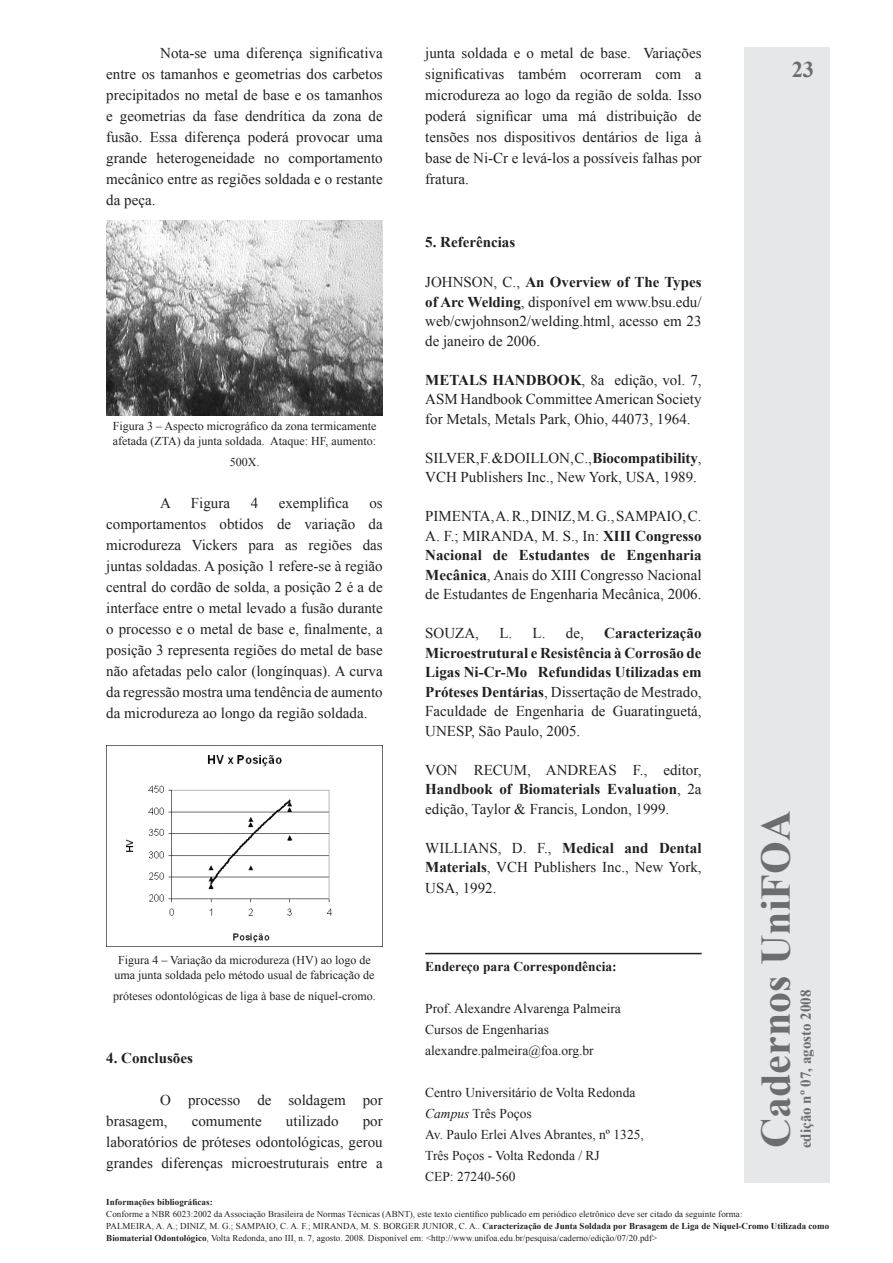
<style>
.page{position:relative;width:893px;height:1263px;background:#fff}
.page>*{position:absolute;margin:0;border:0;box-sizing:border-box;transform-origin:0 0}
.t1{font:700 42px "Times New Roman";color:#6c6d70}
.t2{font:700 22.5px "Times New Roman";color:#6c6d70}
.t3{font:15px/21px "Times New Roman";color:#231f20;text-align:justify}
.t4{font:700 15px/19.5px "Times New Roman";color:#231f20;text-align:justify}
.t5{font:700 15px "Times New Roman";color:#6c6d70}
.t6{font:13.5px "Times New Roman";color:#231f20}
.t7{font:700 13.5px "Times New Roman";color:#231f20}
.t8{font:12px/15px "Times New Roman";color:#231f20}
.t9{font:9px/12px "Times New Roman";letter-spacing:.005em;color:#231f20}
.t10{font:700 9px "Times New Roman";letter-spacing:.005em;color:#231f20}
.s1{font-weight:700}
.s2{font-weight:400}
.s3{font-style:italic}
</style>
<div class="page">
<img style="left:106px;top:221px;width:277px;height:194px">
<img style="left:106px;top:746px;width:277px;height:201px">
<hr style="left:425px;top:953px;width:277px;height:1px;background:#231f20">
<div style="left:744px;top:47px;width:85px;height:1136px;background:#e6e7e9"></div>
<p class="t3" style="left:106px;top:42px;width:278px;text-indent:54px">Nota-se uma diferença significativa entre os tamanhos e geometrias dos carbetos precipitados no metal de base e os tamanhos e geometrias da fase dendrítica da zona de fusão. Essa diferença poderá provocar uma grande heterogeneidade no comportamento mecânico entre as regiões soldada e o restante da peça.</p>
<p class="t8" style="left:113px;top:418px;width:265px">Figura 3 – Aspecto micrográfico da zona termicamente afetada (ZTA) da junta soldada. Ataque: HF, aumento:</p>
<p class="t8" style="left:230px;top:454px;width:31px">500X.</p>
<p class="t3" style="left:160px;top:492px;width:12px">A</p>
<p class="t3" style="left:191px;top:492px;width:41px">Figura</p>
<p class="t3" style="left:251px;top:492px;width:9px">4</p>
<p class="t3" style="left:279px;top:492px;width:71px">exemplifica</p>
<p class="t3" style="left:106px;top:492px;width:278px;text-indent:263px">os comportamentos obtidos de variação da microdureza Vickers para as regiões das juntas soldadas. A posição 1 refere-se à região central do cordão de solda, a posição 2 é a de interface entre o metal levado a fusão durante o processo e o metal de base e, finalmente, a posição 3 representa regiões do metal de base não afetadas pelo calor (longínquas). A curva da regressão mostra uma tendência de aumento da microdureza ao longo da região soldada.</p>
<p class="t8" style="left:115px;top:952px;width:261px;text-align:center">Figura 4 – Variação da microdureza (HV) ao logo de uma junta soldada pelo método usual de fabricação de</p>
<p class="t8" style="left:113px;top:988px;width:264px">próteses odontológicas de liga à base de níquel-cromo.</p>
<p class="t4" style="left:106px;top:1048px;width:88px">4. Conclusões</p>
<p class="t3" style="left:106px;top:1089px;width:278px;text-indent:54px">O processo de soldagem por brasagem,</p>
<p class="t3" style="left:192px;top:1110px;width:71px">comumente</p>
<p class="t3" style="left:286px;top:1110px;width:54px">utilizado</p>
<p class="t3" style="left:106px;top:1110px;width:278px;text-indent:256px">por laboratórios de próteses odontológicas, gerou grandes diferenças microestruturais entre a</p>
<p class="t3" style="left:425px;top:42px;width:278px">junta soldada e o metal de base. Variações significativas também ocorreram com a microdureza ao logo da região de solda. Isso poderá significar uma má distribuição de tensões nos dispositivos dentários de liga à base de Ni-Cr e levá-los a possíveis falhas por fratura.</p>
<p class="t4" style="left:425px;top:232px;width:91px">5. Referências</p>
<p class="t3" style="left:425px;top:272px;width:278px;line-height:19.5px">JOHNSON, C., <span class="s1">An Overview of The Types of Arc Welding</span>, disponível em www.bsu.edu/ web/cwjohnson2/welding.html, acesso em 23 de janeiro de 2006.</p>
<p class="t3" style="left:425px;top:370px;width:278px;line-height:19.5px"><span class="s1">METALS HANDBOOK</span>, 8a edição, vol. 7, ASM Handbook Committee American Society for Metals, Metals Park, Ohio, 44073, 1964.</p>
<p class="t3" style="left:425px;top:448px;width:278px;line-height:19.5px">SILVER, F. &amp; DOILLON, C., <span class="s1">Biocompatibility</span>,<br>VCH Publishers Inc., New York, USA, 1989.</p>
<p class="t3" style="left:425px;top:506px;width:278px;line-height:19.5px">PIMENTA, A. R., DINIZ, M. G., SAMPAIO, C.<br>A. F.; MIRANDA, M. S., In: <span class="s1">XIII Congresso Nacional de Estudantes de Engenharia Mecânica</span>, Anais do XIII Congresso Nacional de Estudantes de Engenharia Mecânica, 2006.</p>
<p class="t3" style="left:425px;top:622px;width:55px">SOUZA,</p>
<p class="t3" style="left:499px;top:622px;width:48px">L. L.</p>
<p class="t3" style="left:566px;top:622px;width:19px">de,</p>
<p class="t4" style="left:425px;top:623px;width:278px;text-indent:179px">Caracterização Microestrutural e Resistência à Corrosão de Ligas Ni-Cr-Mo Refundidas Utilizadas em Próteses Dentárias<span class="s2">, Dissertação de Mestrado, Faculdade de Engenharia de Guaratinguetá, UNESP, São Paulo, 2005.</span></p>
<p class="t3" style="left:425px;top:760px;width:278px;line-height:19.5px">VON RECUM, ANDREAS F., editor, <span class="s1">Handbook of Biomaterials Evaluation</span>, 2a edição, Taylor &amp; Francis, London, 1999.</p>
<p class="t3" style="left:425px;top:838px;width:278px;line-height:19.5px">WILLIANS, D. F., <span class="s1">Medical and Dental<br>Materials</span>, VCH Publishers Inc., New York,</p>
<p class="t3" style="left:425px;top:877px;width:73px">USA, 1992.</p>
<p class="t7" style="left:425px;top:957px;width:193px">Endereço para Correspondência:</p>
<p class="t6" style="left:425px;top:999px;width:197px">Prof. Alexandre Alvarenga Palmeira</p>
<p class="t6" style="left:425px;top:1020px;width:125px">Cursos de Engenharias</p>
<p class="t6" style="left:425px;top:1041px;width:170px">alexandre.palmeira@foa.org.br</p>
<p class="t6" style="left:425px;top:1083px;width:212px">Centro Universitário de Volta Redonda</p>
<p class="t6" style="left:425px;top:1104px;width:108px"><span class="s3">Campus</span> Três Poços</p>
<p class="t6" style="left:425px;top:1125px;width:220px">Av. Paulo Erlei Alves Abrantes, nº 1325,</p>
<p class="t6" style="left:425px;top:1146px;width:176px">Três Poços - Volta Redonda / RJ</p>
<p class="t6" style="left:425px;top:1167px;width:92px">CEP: 27240-560</p>
<p class="t2" style="left:792px;top:54px;width:24px">23</p>
<p class="t1" style="left:747px;top:1148px;width:339px;rotate:-90deg">Cadernos UniFOA</p>
<p class="t5" style="left:795px;top:1148px;width:160px;rotate:-90deg">edição nº 07, agosto 2008</p>
<p class="t10" style="left:106px;top:1196px;width:108px">Informações bibliográficas:</p>
<p class="t9" style="left:106px;top:1208px;width:638px">Conforme a NBR 6023:2002 da Associação Brasileira de Normas Técnicas (ABNT), este texto científico publicado em periódico eletrônico deve ser citado da seguinte forma:</p>
<p class="t9" style="left:106px;top:1220px;width:724px">PALMEIRA, A. A.; DINIZ, M. G.; SAMPAIO, C. A. F.; MIRANDA, M. S. BORGER JUNIOR, C. A.. <span class="s1">Caracterização de Junta Soldada por Brasagem de Liga de Níquel-Cromo Utilizada como<br>Biomaterial Odontológico</span>, Volta Redonda, ano III, n. 7, agosto. 2008. Disponível em: &lt;http://www.unifoa.edu.br/pesquisa/caderno/edição/07/20.pdf&gt;</p>
</div>
